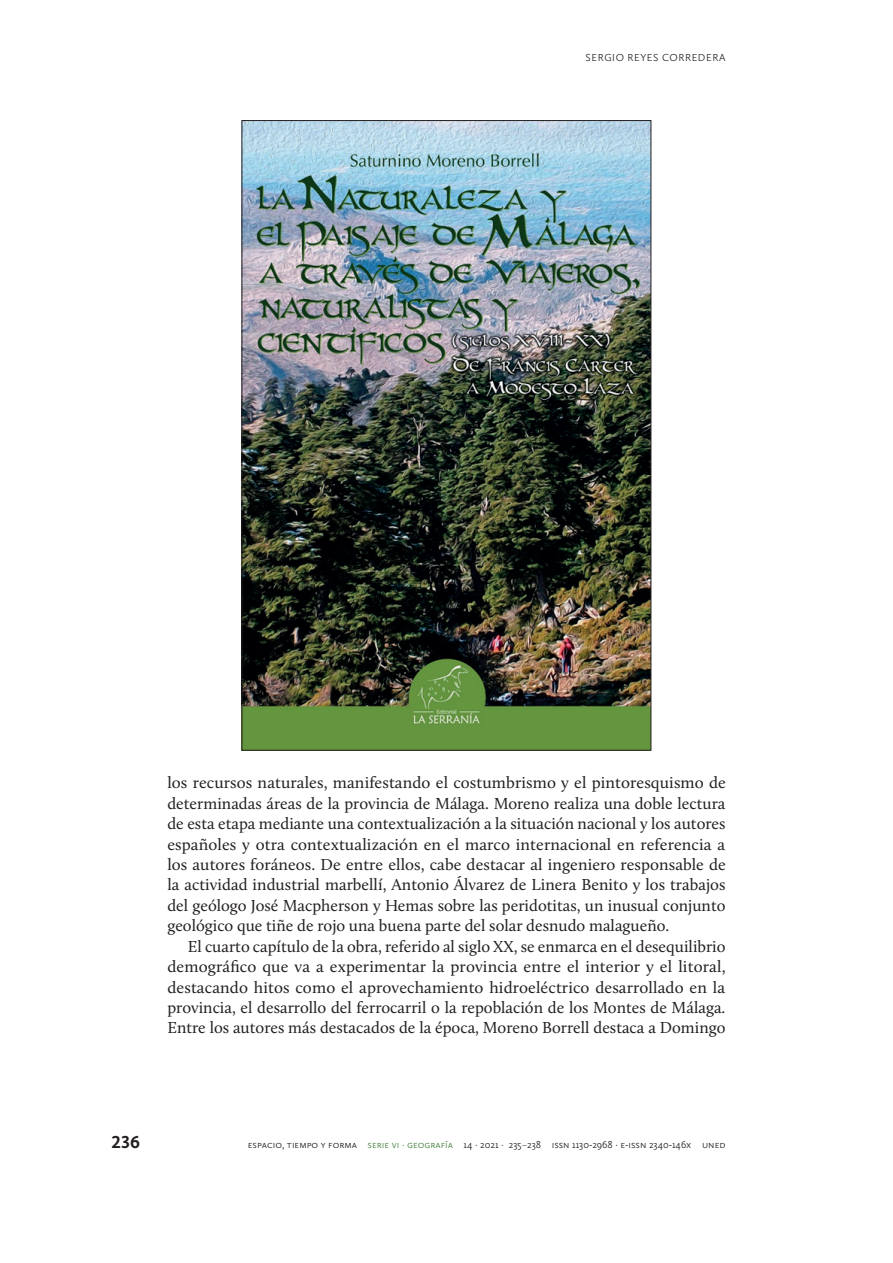
<style>
.page{position:relative;width:893px;height:1263px;background:#fff}
.page>*{position:absolute;margin:0;border:0;box-sizing:border-box;transform-origin:0 0}
.t1{font:700 18px "Calluna Sans";color:#231f20}
.t2{font:16.5px/20.4px "Calluna";color:#231f20;text-align:justify}
.t3{font:300 10.5px "Calluna Sans";color:#231f20}
.s1{color:#44823d}
.s2{font-weight:400;color:#67706e}
</style>
<div class="page">
<img style="left:244px;top:122px;width:405px;height:626px">
<p class="t3" style="left:586px;top:52px;width:14px">SERGIO</p>
<p class="t3" style="left:627px;top:52px;width:50px">REYES CORREDERA</p>
<p class="t2" style="left:167px;top:772px;width:560px">los recursos naturales, manifestando el costumbrismo y el pintoresquismo de determinadas áreas de la provincia de Málaga. Moreno realiza una doble lectura de esta etapa mediante una contextualización a la situación nacional y los autores españoles y otra contextualización en el marco internacional en referencia a los autores foráneos. De entre ellos, cabe destacar al ingeniero responsable de la actividad industrial marbellí, Antonio Álvarez de Linera Benito y los trabajos del geólogo José Macpherson y Hemas sobre las peridotitas, un inusual conjunto geológico que tiñe de rojo una buena parte del solar desnudo malagueño.</p>
<p class="t2" style="left:167px;top:936px;width:560px;text-indent:20px">El cuarto capítulo de la obra, referido al siglo XX, se enmarca en el desequilibrio demográfico que va a experimentar la provincia entre el interior y el litoral, destacando hitos como el aprovechamiento hidroeléctrico desarrollado en la provincia, el desarrollo del ferrocarril o la repoblación de los Montes de Málaga.<br>Entre los autores más destacados de la época, Moreno Borrell destaca a Domingo</p>
<p class="t1" style="left:112px;top:1131px;width:30px">236</p>
<p class="t3" style="left:248px;top:1138px;width:183px">ESPACIO, TI EMPO Y FORMA <span class="s1">SERIE VI · GEOGRAF</span></p>
<p class="t3" style="left:445px;top:1138px;width:192px"><span class="s1">ÍA</span> 14 · 2021 · 235<span class="s2">–</span>238 I SSN 1130-2968 · E-ISSN</p>
<p class="t3" style="left:649px;top:1138px;width:76px">2340-146X UNED</p>
</div>
